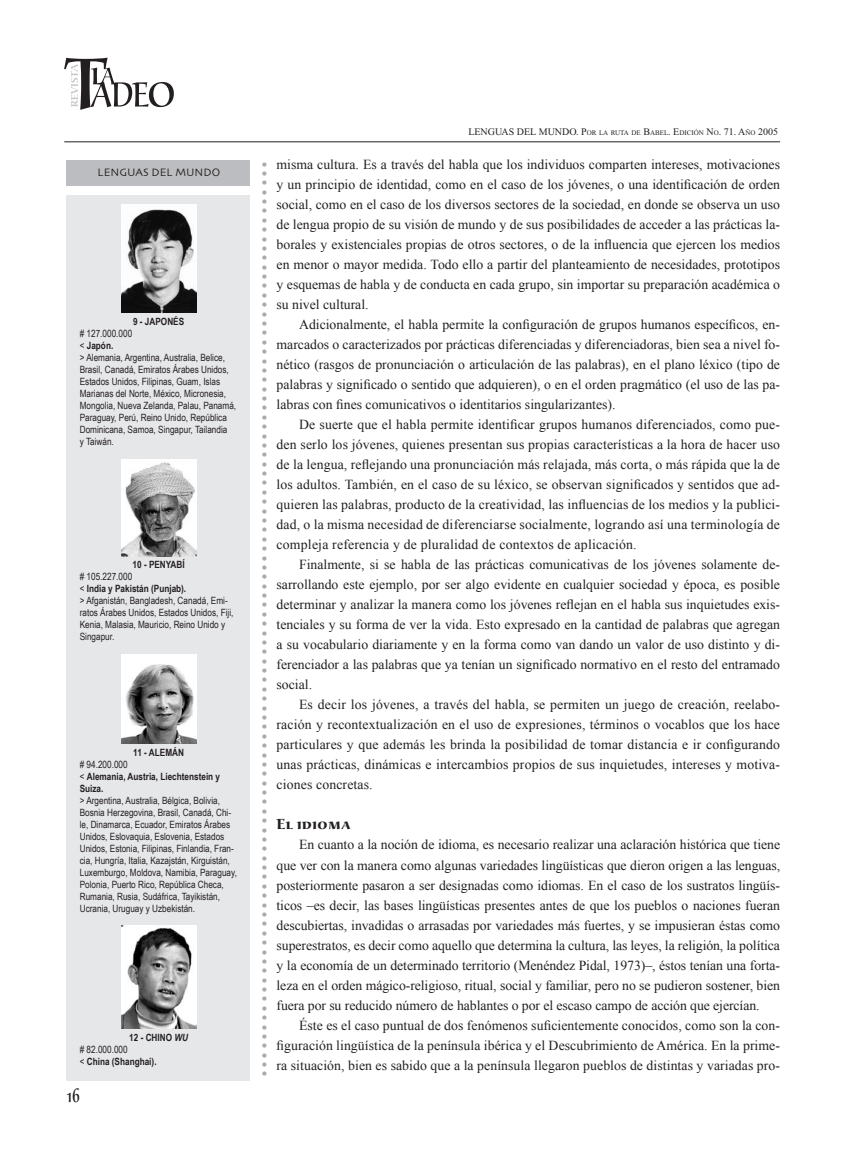
<style>
.page{position:relative;width:851px;height:1170px;background:#fff}
.page>*{position:absolute;margin:0;border:0;box-sizing:border-box;transform-origin:0 0}
.t1{font:37.5px "Times";color:#a8a9ad}
.t2{font:20px "URW Alcuin SCT";color:#231f20;scale:.7 1}
.t3{font:700 15px "URW Alcuin SCT Extr";color:#231f20}
.t4{font:13.75px/20px "Times New Roman";color:#231f20;text-align:justify}
.t5{font:11.25px "Skia";color:#231f20}
.t6{font:10px/12px "Arial Narrow";color:#231f20}
.t7{font:700 10px/12px "Arial Narrow";color:#231f20}
.t8{font:10px "Times New Roman";color:#231f20}
.s1{font-weight:700}
.s2{font-weight:400}
.s3{font-style:italic}
.s4{font-size:7px}
</style>
<div class="page">
<svg style="left:64px;top:58px;width:110px;height:52px"></svg>
<div style="left:66px;top:195px;width:183px;height:885px;background:#e6e7e9"></div>
<hr style="left:64px;top:141px;width:716px;height:1px;background:#231f20">
<div style="left:66px;top:160px;width:183px;height:25px;background:#bcbdc0"></div>
<img style="left:121px;top:205px;width:75px;height:108px">
<img style="left:121px;top:459px;width:75px;height:97px">
<img style="left:121px;top:654px;width:75px;height:89px">
<img style="left:121px;top:925px;width:75px;height:103px">
<p class="t5" style="left:98px;top:165px;width:124px">LENGUAS DEL MUNDO</p>
<p class="t7" style="left:133px;top:315px;width:53px">9 - JAPONÉS</p>
<p class="t6" style="left:80px;top:327px;width:158px"># 127.000.000<br>&lt; <span class="s1">Japón.<br></span>&gt; Alemania, Argentina, Australia, Belice,<br>Brasil, Canadá, Emiratos Árabes Unidos,<br>Estados Unidos, Filipinas, Guam, Islas<br>Marianas del Norte, México, Micronesia,<br>Mongolia, Nueva Zelanda, Palau, Panamá,<br>Paraguay, Perú, Reino Unido, República<br>Dominicana, Samoa, Singapur, Tailandia<br>y Taiwán.</p>
<p class="t7" style="left:133px;top:558px;width:54px">10 - PENYABÍ</p>
<p class="t6" style="left:80px;top:570px;width:155px"># 105.227.000<br>&lt; <span class="s1">India y Pakistán (Punjab).<br></span>&gt; Afganistán, Bangladesh, Canadá, Emi&shy;ratos Árabes Unidos, Estados Unidos, Fiji,<br>Kenia, Malasia, Mauricio, Reino Unido y<br>Singapur.</p>
<p class="t7" style="left:133px;top:746px;width:52px">11 - ALEMÁN</p>
<p class="t7" style="left:80px;top:758px;width:142px"><span class="s2"># 94.200.000<br>&lt;</span> Alemania, Austria, Liechtenstein y<br>Suiza.</p>
<p class="t6" style="left:80px;top:794px;width:159px">&gt; Argentina, Australia, Bélgica, Bolivia, Bosnia Herzegovina, Brasil, Canadá, Chi&shy;le, Dinamarca, Ecuador, Emiratos Árabes Unidos, Eslovaquia, Eslovenia, Estados Unidos, Estonia, Filipinas, Finlandia, Fran&shy;cia, Hungría, Italia, Kazajstán, Kirguistán, Luxemburgo, Moldova, Namibia, Paraguay, Polonia, Puerto Rico, República Checa, Rumania, Rusia, Sudáfrica, Tayikistán, Ucrania, Uruguay y Uzbekistán.</p>
<p class="t7" style="left:129px;top:1031px;width:60px">12 - CHINO <span class="s3">WU</span></p>
<p class="t7" style="left:80px;top:1043px;width:78px"><span class="s2"># 82.000.000<br>&lt;</span> China (Shanghai).</p>
<h2 class="t2" style="left:67px;top:1083px;width:19px">16</h2>
<h1 class="t1" style="left:299px;top:159px;width:920px;rotate:90deg">..................................................................................................</h1>
<p class="t8" style="left:468px;top:126px;width:311px">LENGUAS DEL MUNDO. P<span class="s4">OR LA RUTA DE</span> B<span class="s4">ABEL</span>. E<span class="s4">DICIÓN</span> N<span class="s4">O</span>. 71. A<span class="s4">ÑO</span> 2005</p>
<p class="t4" style="left:276px;top:154px;width:505px">misma cultura. Es a través del habla que los individuos comparten intereses, motivaciones y un principio de identidad, como en el caso de los jóvenes, o una identificación de orden social, como en el caso de los diversos sectores de la sociedad, en donde se observa un uso de lengua propio de su visión de mundo y de sus posibilidades de acceder a las prácticas la&shy;borales y existenciales propias de otros sectores, o de la influencia que ejercen los medios en menor o mayor medida. Todo ello a partir del planteamiento de necesidades, prototipos y esquemas de habla y de conducta en cada grupo, sin importar su preparación académica o su nivel cultural.</p>
<p class="t4" style="left:276px;top:314px;width:505px;text-indent:22px">Adicionalmente, el habla permite la configuración de grupos humanos específicos, en&shy;marcados o caracterizados por prácticas diferenciadas y diferenciadoras, bien sea a nivel fo&shy;nético (rasgos de pronunciación o articulación de las palabras), en el plano léxico (tipo de palabras y significado o sentido que adquieren), o en el orden pragmático (el uso de las pa&shy;labras con fines comunicativos o identitarios singularizantes).</p>
<p class="t4" style="left:276px;top:414px;width:505px;text-indent:22px">De suerte que el habla permite identificar grupos humanos diferenciados, como pue&shy;den serlo los jóvenes, quienes presentan sus propias características a la hora de hacer uso de la lengua, reflejando una pronunciación más relajada, más corta, o más rápida que la de los adultos. También, en el caso de su léxico, se observan significados y sentidos que ad&shy;quieren las palabras, producto de la creatividad, las influencias de los medios y la publici&shy;dad, o la misma necesidad de diferenciarse socialmente, logrando así una terminología de compleja referencia y de pluralidad de contextos de aplicación.</p>
<p class="t4" style="left:276px;top:554px;width:505px;text-indent:23px">Finalmente, si se habla de las prácticas comunicativas de los jóvenes solamente de&shy;sarrollando este ejemplo, por ser algo evidente en cualquier sociedad y época, es posible determinar y analizar la manera como los jóvenes reflejan en el habla sus inquietudes exis&shy;tenciales y su forma de ver la vida. Esto expresado en la cantidad de palabras que agregan a su vocabulario diariamente y en la forma como van dando un valor de uso distinto y di&shy;ferenciador a las palabras que ya tenían un significado normativo en el resto del entramado social.</p>
<p class="t4" style="left:276px;top:694px;width:505px;text-indent:22px">Es decir los jóvenes, a través del habla, se permiten un juego de creación, reelabo&shy;ración y recontextualización en el uso de expresiones, términos o vocablos que los hace particulares y que además les brinda la posibilidad de tomar distancia e ir configurando unas prácticas, dinámicas e intercambios propios de sus inquietudes, intereses y motiva&shy;ciones concretas.</p>
<p class="t3" style="left:276px;top:815px;width:75px">El idioma</p>
<p class="t4" style="left:276px;top:834px;width:505px;text-indent:23px">En cuanto a la noción de idioma, es necesario realizar una aclaración histórica que tiene que ver con la manera como algunas variedades lingüísticas que dieron origen a las lenguas, posteriormente pasaron a ser designadas como idiomas. En el caso de los sustratos lingüís&shy;ticos –es decir, las bases lingüísticas presentes antes de que los pueblos o naciones fueran descubiertas, invadidas o arrasadas por variedades más fuertes, y se impusieran éstas como superestratos, es decir como aquello que determina la cultura, las leyes, la religión, la política y la economía de un determinado territorio (Menéndez Pidal, 1973)–, éstos tenían una forta&shy;leza en el orden mágico-religioso, ritual, social y familiar, pero no se pudieron sostener, bien fuera por su reducido número de hablantes o por el escaso campo de acción que ejercían.</p>
<p class="t4" style="left:276px;top:1014px;width:505px;text-indent:22px">Éste es el caso puntual de dos fenómenos suficientemente conocidos, como son la con&shy;figuración lingüística de la península ibérica y el Descubrimiento de América. En la prime&shy;ra situación, bien es sabido que a la península llegaron pueblos de distintas y variadas pro-</p>
</div>
